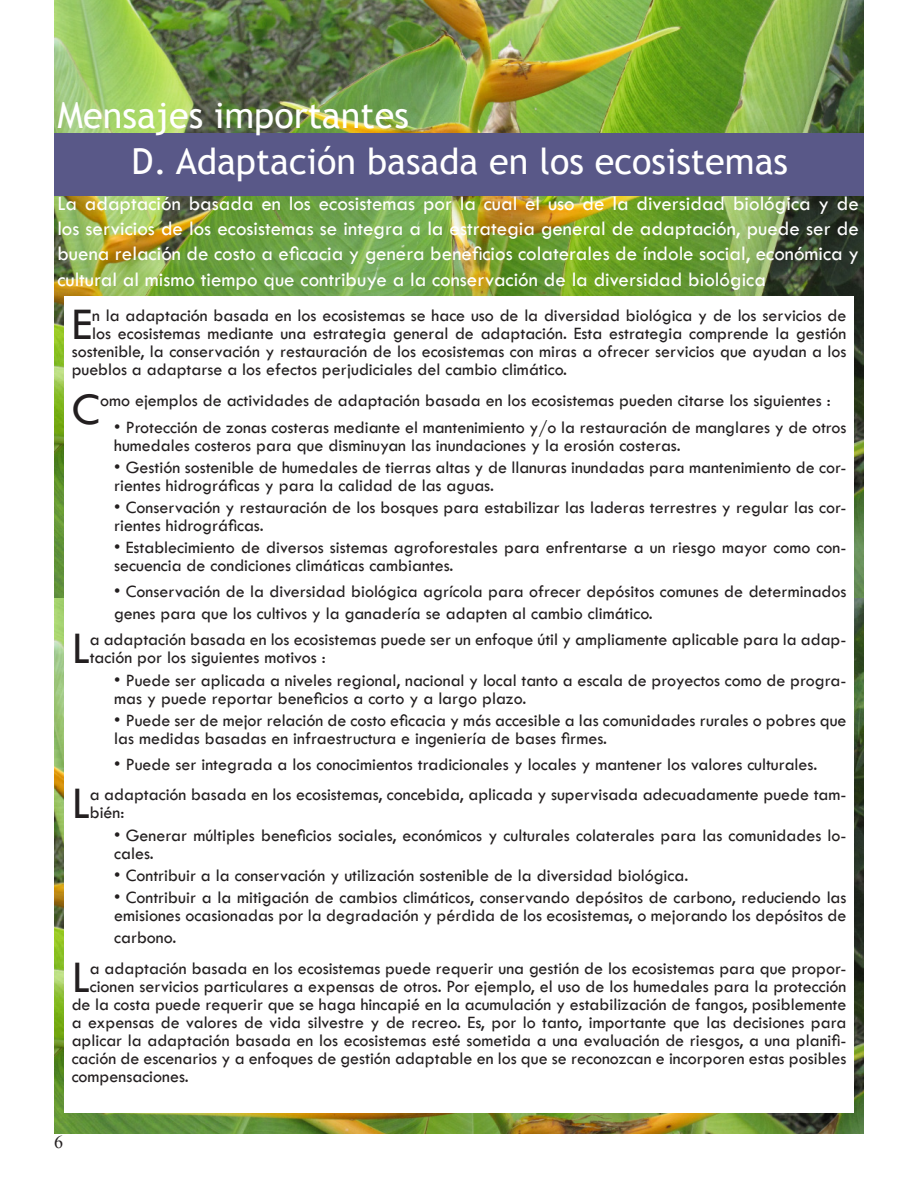
<style>
.page{position:relative;width:918px;height:1188px;background:#fff}
.page>*{position:absolute;margin:0;border:0;box-sizing:border-box;transform-origin:0 0}
.t1{font:46.95px "Tw Cen";color:#231f20}
.t2{font:36px "Trebuchet MS";color:#fff}
.t3{font:21px/25.2px "Tw Cen";color:#fff;text-align:justify}
.t4{font:18px/18px "Tw Cen";color:#231f20}
.t5{font:18px "Times New Roman";color:#231f20}
</style>
<div class="page">
<img style="left:54px;top:598px;width:810px;height:536px">
<img style="left:54px;top:0;width:810px;height:598px">
<div style="left:54px;top:133px;width:810px;height:62px;background:#595888"></div>
<div style="left:64px;top:296px;width:790px;height:817px;background:#fff"></div>
<p class="t2" style="left:58px;top:94px;width:353px">Mensajes importantes</p>
<p class="t2" style="left:132px;top:140px;width:658px">D. Adaptación basada en los ecosistemas</p>
<p class="t3" style="left:57px;top:191px;width:803px">La adaptación basada en los ecosistemas por la cual el uso de la diversidad biológica y de los servicios de los ecosistemas se integra a la estrategia general de adaptación, puede ser de buena relación de costo a eficacia y genera beneficios colaterales de índole social, económica y cultural al mismo tiempo que contribuye a la conservación de la diversidad biológica</p>
<p class="t1" style="left:72px;top:296px;width:22px">E</p>
<p class="t4" style="left:92px;top:307px;width:756px">n la adaptación basada en los ecosistemas se hace uso de la diversidad biológica y de los servicios de</p>
<p class="t4" style="left:92px;top:325px;width:756px">los ecosistemas mediante una estrategia general de adaptación. Esta estrategia comprende la gestión</p>
<p class="t4" style="left:72px;top:343px;width:776px">sostenible, la conservación y restauración de los ecosistemas con miras a ofrecer servicios que ayudan a los</p>
<p class="t4" style="left:72px;top:361px;width:497px">pueblos a adaptarse a los efectos perjudiciales del cambio climático.</p>
<p class="t1" style="left:72px;top:381px;width:30px">C</p>
<p class="t4" style="left:100px;top:391px;width:732px">omo ejemplos de actividades de adaptación basada en los ecosistemas pueden citarse los siguientes :</p>
<p class="t4" style="left:114px;top:418px;width:734px">• Protección de zonas costeras mediante el mantenimiento y/o la restauración de manglares y de otros humedales costeros para que disminuyan las inundaciones y la erosión costeras.</p>
<p class="t4" style="left:114px;top:458px;width:734px">• Gestión sostenible de humedales de tierras altas y de llanuras inundadas para mantenimiento de cor&shy;rientes hidrográficas y para la calidad de las aguas.</p>
<p class="t4" style="left:114px;top:498px;width:734px">• Conservación y restauración de los bosques para estabilizar las laderas terrestres y regular las cor&shy;rientes hidrográficas.</p>
<p class="t4" style="left:114px;top:539px;width:734px">• Establecimiento de diversos sistemas agroforestales para enfrentarse a un riesgo mayor como con&shy;secuencia de condiciones climáticas cambiantes.</p>
<p class="t4" style="left:114px;top:581px;width:734px;line-height:21.6px">• Conservación de la diversidad biológica agrícola para ofrecer depósitos comunes de determinados genes para que los cultivos y la ganadería se adapten al cambio climático.</p>
<p class="t1" style="left:72px;top:620px;width:20px">L</p>
<p class="t4" style="left:90px;top:631px;width:758px">a adaptación basada en los ecosistemas puede ser un enfoque útil y ampliamente aplicable para la adap&shy;tación por los siguientes motivos :</p>
<p class="t4" style="left:114px;top:671px;width:734px">• Puede ser aplicada a niveles regional, nacional y local tanto a escala de proyectos como de progra&shy;mas y puede reportar beneficios a corto y a largo plazo.</p>
<p class="t4" style="left:114px;top:711px;width:734px">• Puede ser de mejor relación de costo eficacia y más accesible a las comunidades rurales o pobres que las medidas basadas en infraestructura e ingeniería de bases firmes.</p>
<p class="t4" style="left:114px;top:755px;width:705px">• Puede ser integrada a los conocimientos tradicionales y locales y mantener los valores culturales.</p>
<p class="t1" style="left:72px;top:775px;width:20px">L</p>
<p class="t4" style="left:90px;top:786px;width:758px">a adaptación basada en los ecosistemas, concebida, aplicada y supervisada adecuadamente puede tam&shy;bién:</p>
<p class="t4" style="left:114px;top:826px;width:734px">• Generar múltiples beneficios sociales, económicos y culturales colaterales para las comunidades lo&shy;cales.</p>
<p class="t4" style="left:114px;top:866px;width:576px">• Contribuir a la conservación y utilización sostenible de la diversidad biológica.</p>
<p class="t4" style="left:114px;top:888px;width:734px">• Contribuir a la mitigación de cambios climáticos, conservando depósitos de carbono, reduciendo las emisiones ocasionadas por la degradación y pérdida de los ecosistemas, o mejorando los depósitos de</p>
<p class="t4" style="left:114px;top:928px;width:64px">carbono.</p>
<p class="t1" style="left:72px;top:949px;width:20px">L</p>
<p class="t4" style="left:90px;top:959px;width:758px">a adaptación basada en los ecosistemas puede requerir una gestión de los ecosistemas para que propor-</p>
<p class="t4" style="left:90px;top:977px;width:758px">cionen servicios particulares a expensas de otros. Por ejemplo, el uso de los humedales para la protección</p>
<p class="t4" style="left:72px;top:995px;width:776px">de la costa puede requerir que se haga hincapié en la acumulación y estabilización de fangos, posiblemente</p>
<p class="t4" style="left:72px;top:1013px;width:776px">a expensas de valores de vida silvestre y de recreo. Es, por lo tanto, importante que las decisiones para</p>
<p class="t4" style="left:72px;top:1031px;width:776px">aplicar la adaptación basada en los ecosistemas esté sometida a una evaluación de riesgos, a una planifi-</p>
<p class="t4" style="left:72px;top:1049px;width:776px">cación de escenarios y a enfoques de gestión adaptable en los que se reconozcan e incorporen estas posibles</p>
<p class="t4" style="left:72px;top:1067px;width:119px">compensaciones.</p>
<p class="t5" style="left:54px;top:1130px;width:10px">6</p>
</div>
